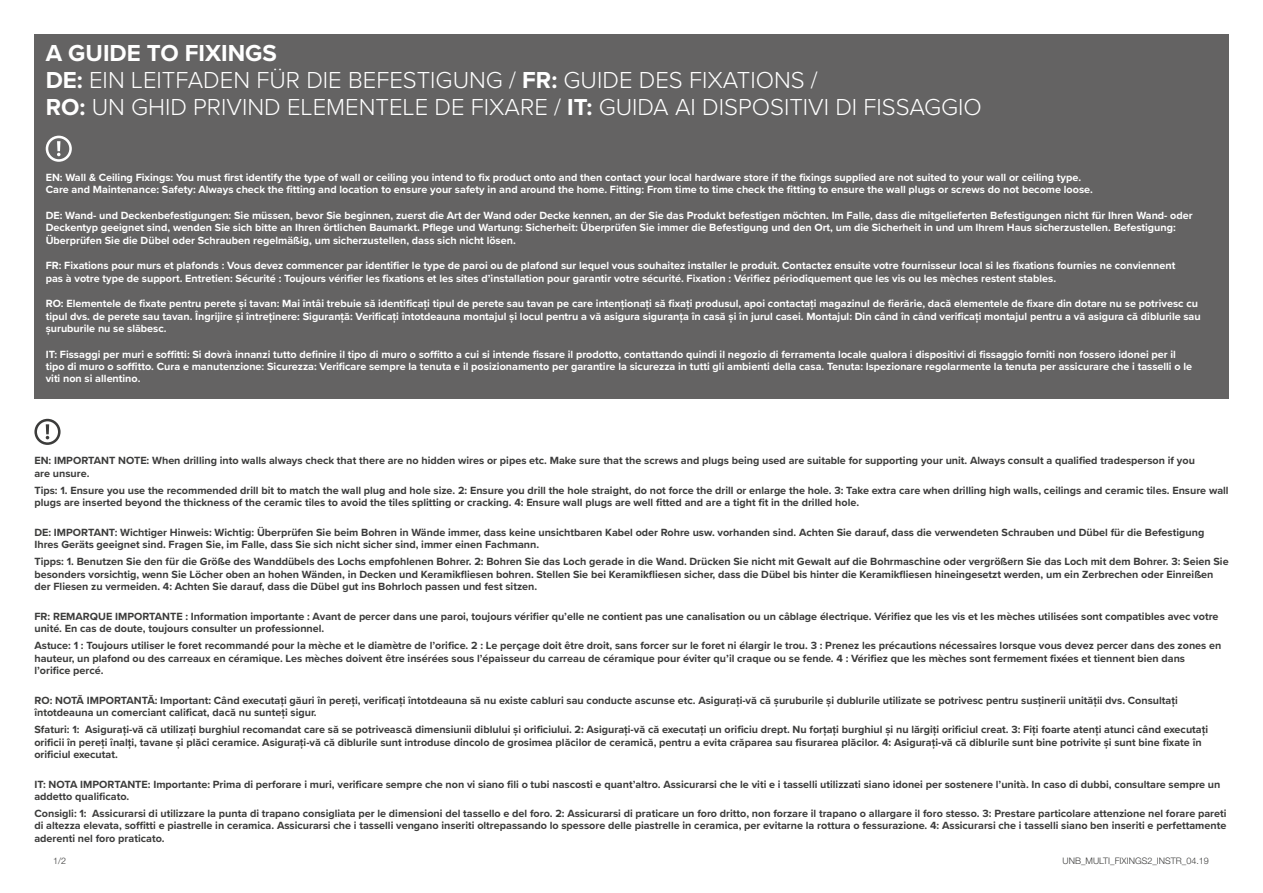
<style>
.page{position:relative;width:1263px;height:893px;background:#fff}
.page>*{position:absolute;margin:0;border:0;box-sizing:border-box;transform-origin:0 0}
.t1{font:300 24px/27px "Proxima Nova";color:#fff}
.t2{font:700 10.8px/12.3px "Proxima Nova";color:#3c3c3b}
.t3{font:700 10.8px/12.3px "Proxima Nova";color:#fff}
.t4{font:300 9px "Helvetica Neue LT Std";color:#3c3c3b}
.s1{font-weight:700}
</style>
<div class="page">
<div style="left:34px;top:34px;width:1195px;height:365px;background:#646363"></div>
<svg style="left:36px;top:420px;width:23px;height:24px"></svg>
<div style="left:34px;top:419px;width:27px;height:26px;border:3px solid #3c3c3b;border-radius:50%"></div>
<svg style="left:46px;top:424px;width:3px;height:15px"></svg>
<svg style="left:57px;top:141px;width:4px;height:15px"></svg>
<div style="left:46px;top:136px;width:26px;height:26px;border:3px solid #fff;border-radius:50%"></div>
<h1 class="t1" style="left:46px;top:39px;width:938px"><span class="s1">A GUIDE TO FIXINGS<br>DE:</span> EIN LEITFADEN FÜR DIE BEFESTIGUNG / <span class="s1">FR:</span> GUIDE DES FIXATIONS /<br><span class="s1">RO:</span> UN GHID PRIVIND ELEMENTELE DE FIXARE / <span class="s1">IT:</span> GUIDA AI DISPOSITIVI DI FISSAGGIO</h1>
<p class="t3" style="left:46px;top:171px;width:1049px">EN: Wall &amp; Ceiling Fixings: You must first identify the type of wall or ceiling you intend to fix product onto and then contact your local hardware store if the fixings supplied are not suited to your wall or ceiling type.<br>Care and Maintenance: Safety: Always check the fitting and location to ensure your safety in and around the home. Fitting: From time to time check the fitting to ensure the wall plugs or screws do not become loose.</p>
<p class="t3" style="left:46px;top:209px;width:1148px">DE: Wand- und Deckenbefestigungen: Sie müssen, bevor Sie beginnen, zuerst die Art der Wand oder Decke kennen, an der Sie das Produkt befestigen möchten. Im Falle, dass die mitgelieferten Befestigungen nicht für Ihren Wand- oder<br>Deckentyp geeignet sind, wenden Sie sich bitte an Ihren örtlichen Baumarkt. Pflege und Wartung: Sicherheit: Überprüfen Sie immer die Befestigung und den Ort, um die Sicherheit in und um Ihrem Haus sicherzustellen. Befestigung:<br>Überprüfen Sie die Dübel oder Schrauben regelmäßig, um sicherzustellen, dass sich nicht lösen.</p>
<p class="t3" style="left:46px;top:259px;width:1131px">FR: Fixations pour murs et plafonds : Vous devez commencer par identifier le type de paroi ou de plafond sur lequel vous souhaitez installer le produit. Contactez ensuite votre fournisseur local si les fixations fournies ne conviennent pas à votre type de support. Entretien: Sécurité : Toujours vérifier les fixations et les sites d’installation pour garantir votre sécurité. Fixation : Vérifiez périodiquement que les vis ou les mèches restent stables.</p>
<p class="t3" style="left:46px;top:297px;width:1156px">RO: Elementele de fixate pentru perete și tavan: Mai întâi trebuie să identificați tipul de perete sau tavan pe care intenționați să fixați produsul, apoi contactați magazinul de fierărie, dacă elementele de fixare din dotare nu se potrivesc cu tipul dvs. de perete sau tavan. Îngrijire și întreținere: Siguranță: Verificați întotdeauna montajul și locul pentru a vă asigura siguranța în casă și în jurul casei. Montajul: Din când în când verificați montajul pentru a vă asigura că diblurile sau șuruburile nu se slăbesc.</p>
<p class="t3" style="left:46px;top:348px;width:1148px">IT: Fissaggi per muri e soffitti: Si dovrà innanzi tutto defi nire il tipo di muro o soffitto a cui si intende fissare il prodotto, contattando quindi il negozio di ferramenta locale qualora i dispositivi di fissaggio forniti non fossero idonei per il tipo di muro o soffitto. Cura e manutenzione: Sicurezza: Verificare sempre la tenuta e il posizionamento per garantire la sicurezza in tutti gli ambienti della casa. Tenuta: Ispezionare regolarmente la tenuta per assicurare che i tasselli o le viti non si allentino.</p>
<p class="t2" style="left:34px;top:454px;width:1162px">EN: IMPORTANT NOTE: When drilling into walls always check that there are no hidden wires or pipes etc. Make sure that the screws and plugs being used are suitable for supporting your unit. Always consult a qualified tradesperson if you are unsure.</p>
<p class="t2" style="left:34px;top:484px;width:1196px">Tips: 1. Ensure you use the recommended drill bit to match the wall plug and hole size. 2: Ensure you drill the hole straight, do not force the drill or enlarge the hole. 3: Take extra care when drilling high walls, ceilings and ceramic tiles. Ensure wall plugs are inserted beyond the thickness of the ceramic tiles to avoid the tiles splitting or cracking. 4: Ensure wall plugs are well fitted and are a tight fit in the drilled hole.</p>
<p class="t2" style="left:34px;top:526px;width:1171px">DE: IMPORTANT: Wichtiger Hinweis: Wichtig: Überprüfen Sie beim Bohren in Wände immer, dass keine unsichtbaren Kabel oder Rohre usw. vorhanden sind. Achten Sie darauf, dass die verwendeten Schrauben und Dübel für die Befestigung<br>Ihres Geräts geeignet sind. Fragen Sie, im Falle, dass Sie sich nicht sicher sind, immer einen Fachmann.</p>
<p class="t2" style="left:34px;top:555px;width:1196px">Tipps: 1. Benutzen Sie den für die Größe des Wanddübels des Lochs empfohlenen Bohrer. 2: Bohren Sie das Loch gerade in die Wand. Drücken Sie nicht mit Gewalt auf die Bohrmaschine oder vergrößern Sie das Loch mit dem Bohrer. 3: Seien Sie besonders vorsichtig, wenn Sie Löcher oben an hohen Wänden, in Decken und Keramikfliesen bohren. Stellen Sie bei Keramikfliesen sicher, dass die Dübel bis hinter die Keramikfliesen hineingesetzt werden, um ein Zerbrechen oder Einreißen der Fliesen zu vermeiden. 4: Achten Sie darauf, dass die Dübel gut ins Bohrloch passen und fest sitzen.</p>
<p class="t2" style="left:34px;top:610px;width:1185px">FR: REMARQUE IMPORTANTE : Information importante : Avant de percer dans une paroi, toujours vérifier qu’elle ne contient pas une canalisation ou un câblage électrique. Vérifiez que les vis et les mèches utilisées sont compatibles avec votre unité. En cas de doute, toujours consulter un professionnel.</p>
<p class="t2" style="left:34px;top:639px;width:1188px">Astuce: 1 : Toujours utiliser le foret recommandé pour la mèche et le diamètre de l’orifice. 2 : Le perçage doit être droit, sans forcer sur le foret ni élargir le trou. 3 : Prenez les précautions nécessaires lorsque vous devez percer dans des zones en hauteur, un plafond ou des carreaux en céramique. Les mèches doivent être insérées sous l’épaisseur du carreau de céramique pour éviter qu’il craque ou se fende. 4 : Vérifiez que les mèches sont fermement fixées et tiennent bien dans l’orifice percé.</p>
<p class="t2" style="left:34px;top:694px;width:1145px">RO: NOTĂ IMPORTANTĂ: Important: Când executați găuri în pereți, verificați întotdeauna să nu existe cabluri sau conducte ascunse etc. Asigurați-vă că șuruburile și dublurile utilizate se potrivesc pentru susținerii unității dvs. Consultați întotdeauna un comerciant calificat, dacă nu sunteți sigur.</p>
<p class="t2" style="left:34px;top:723px;width:1175px">Sfaturi: 1: Asigurați-vă că utilizați burghiul recomandat care să se potrivească dimensiunii diblului și orificiului. 2: Asigurați-vă că executați un orificiu drept. Nu forțați burghiul și nu lărgiți orificiul creat. 3: Fiți foarte atenți atunci când executați orificii în pereți înalți, tavane și plăci ceramice. Asigurați-vă că diblurile sunt introduse dincolo de grosimea plăcilor de ceramică, pentru a evita crăparea sau fisurarea plăcilor. 4: Asigurați-vă că diblurile sunt bine potrivite și sunt bine fixate în orificiul executat.</p>
<p class="t2" style="left:34px;top:778px;width:1187px">IT: NOTA IMPORTANTE: Importante: Prima di perforare i muri, verificare sempre che non vi siano fi li o tubi nascosti e quant’altro. Assicurarsi che le viti e i tasselli utilizzati siano idonei per sostenere l’unità. In caso di dubbi, consultare sempre un addetto qualificato.</p>
<p class="t2" style="left:34px;top:807px;width:1193px;text-align:justify">Consigli: 1: Assicurarsi di utilizzare la punta di trapano consigliata per le dimensioni del tassello e del foro. 2: Assicurarsi di praticare un foro dritto, non forzare il trapano o allargare il foro stesso. 3: Prestare particolare attenzione nel forare pareti di altezza elevata, soffitti e piastrelle in ceramica. Assicurarsi che i tasselli vengano inseriti oltrepassando lo spessore delle piastrelle in ceramica, per evitarne la rottura o fessurazione. 4: Assicurarsi che i tasselli siano ben inseriti e perfettamente aderenti nel foro praticato.</p>
<p class="t4" style="left:53px;top:855px;width:15px">1/2</p>
<p class="t4" style="left:1062px;top:855px;width:148px">UNB_MULTI_FIXINGS2_INSTR_04.19</p>
</div>
